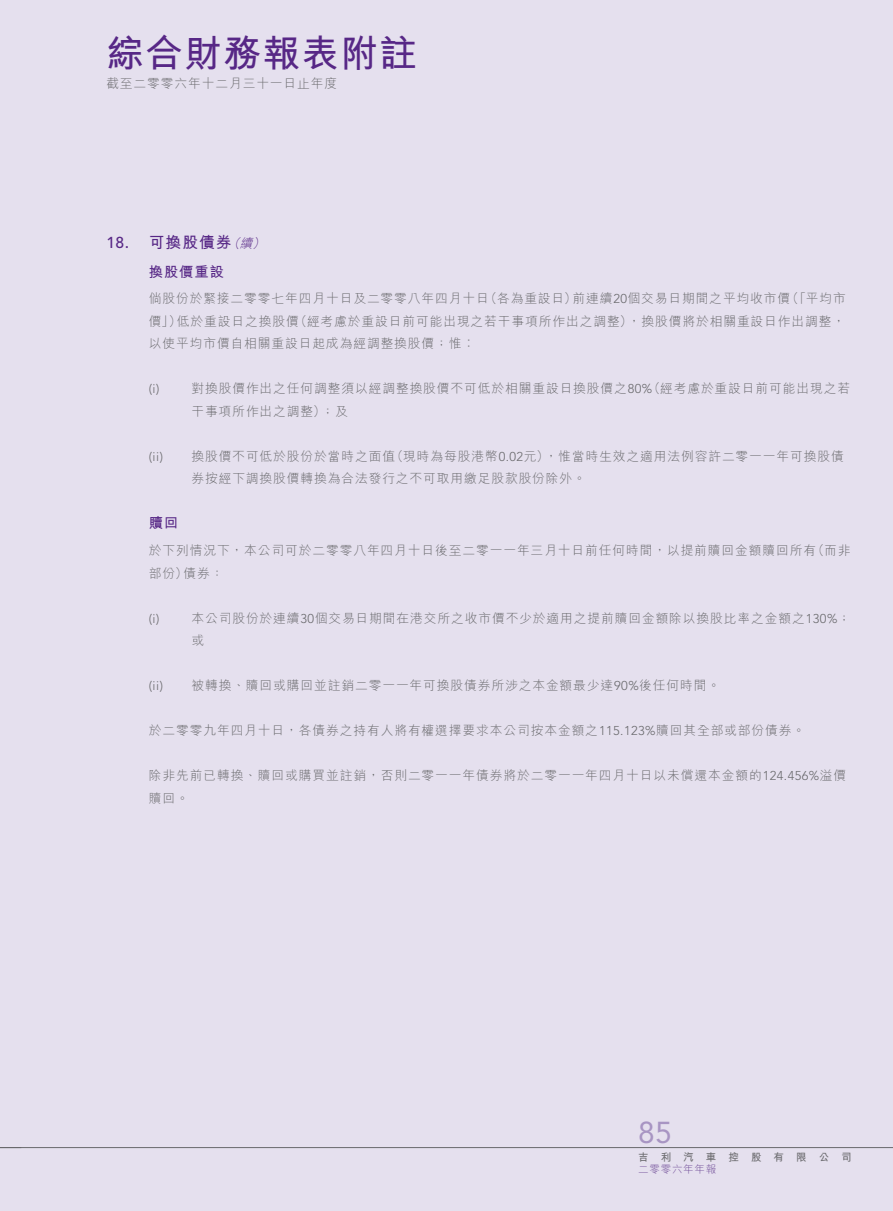
<style>
.page{position:relative;width:893px;height:1211px;background:#fff}
.page>*{position:absolute;margin:0;border:0;box-sizing:border-box;transform-origin:0 0}
.t1{font:700 37.5px "M Hei";letter-spacing:.04em;color:#572786}
.t2{font:30px "Avenir";color:#a895c3}
.t3{font:700 15.75px "M Hei";letter-spacing:.065em;color:#572786}
.t4{font:700 14.25px "M Hei";letter-spacing:.065em;color:#572786}
.t5{font:300 12.75px/22.5px "M Hei";letter-spacing:.07em;color:#69696c}
.t6{font:300 12.75px "Avenir";color:#69696c}
.t7{font:700 10.5px "M Hei";letter-spacing:1.15em;color:#69696c}
.t8{font:300 10.5px "M Hei";letter-spacing:.075em;color:#6f4b97}
.s1{font-family:"Avenir";font-weight:500}
.s2{font-weight:300;font-style:italic;font-size:12.75px}
.s3{font-family:"Avenir"}
</style>
<div class="page">
<div style="left:1px;top:0;width:891px;height:1210px;background:#e5e0ee"></div>
<hr style="left:1px;top:1147px;width:891px;height:1px;background:#69696c">
<h1 class="t1" style="left:106px;top:39px;width:312px">綜合財務報表附註</h1>
<p class="t5" style="left:106px;top:74px;width:232px">截至二零零六年十二月三十一日止年度</p>
<p class="t3" style="left:106px;top:236px;width:163px"><span class="s1">18.</span> 可換股債券<span class="s2">（續）</span></p>
<p class="t4" style="left:149px;top:266px;width:77px">換股價重設</p>
<p class="t5" style="left:149px;top:289px;width:698px;text-align:justify">倘股份於緊接二零零七年四月十日及二零零八年四月十日（各為重設日）前連續<span class="s3">20</span>個交易日期間之平均收市價（「平均市價」）低於重設日之換股價（經考慮於重設日前可能出現之若干事項所作出之調整），換股價將於相關重設日作出調整，以使平均市價自相關重設日起成為經調整換股價；惟︰</p>
<p class="t6" style="left:149px;top:383px;width:12px">(i)</p>
<p class="t5" style="left:191px;top:379px;width:660px">對換股價作出之任何調整須以經調整換股價不可低於相關重設日換股價之<span class="s3">80%</span>（經考慮於重設日前可能出現之若干事項所作出之調整）；及</p>
<p class="t5" style="left:191px;top:446px;width:654px;text-indent:-43px"><span class="s3">(ii)</span> 換股價不可低於股份於當時之面值（現時為每股港幣<span class="s3">0.02</span>元），惟當時生效之適用法例容許二零一一年可換股債券按經下調換股價轉換為合法發行之不可取用繳足股款股份除外。</p>
<p class="t4" style="left:149px;top:518px;width:31px">贖回</p>
<p class="t5" style="left:149px;top:541px;width:703px">於下列情況下，本公司可於二零零八年四月十日後至二零一一年三月十日前任何時間，以提前贖回金額贖回所有（而非部份）債券：</p>
<p class="t6" style="left:149px;top:613px;width:12px">(i)</p>
<p class="t5" style="left:191px;top:608px;width:660px">本公司股份於連續<span class="s3">30</span>個交易日期間在港交所之收市價不少於適用之提前贖回金額除以換股比率之金額之<span class="s3">130%</span>；或</p>
<p class="t5" style="left:149px;top:676px;width:572px"><span class="s3">(ii)</span> 被轉換、贖回或購回並註銷二零一一年可換股債券所涉之本金額最少達<span class="s3">90%</span>後任何時間。</p>
<p class="t5" style="left:149px;top:721px;width:658px">於二零零九年四月十日，各債券之持有人將有權選擇要求本公司按本金額之<span class="s3">115.123%</span>贖回其全部或部份債券。</p>
<p class="t5" style="left:149px;top:766px;width:698px">除非先前已轉換、贖回或購買並註銷，否則二零一一年債券將於二零一一年四月十日以未償還本金額的<span class="s3">124.456%</span>溢價贖回。</p>
<h2 class="t2" style="left:638px;top:1119px;width:35px">85</h2>
<p class="t7" style="left:638px;top:1152px;width:215px">吉利汽車控股有限公司</p>
<p class="t8" style="left:638px;top:1164px;width:80px">二零零六年年報</p>
</div>
